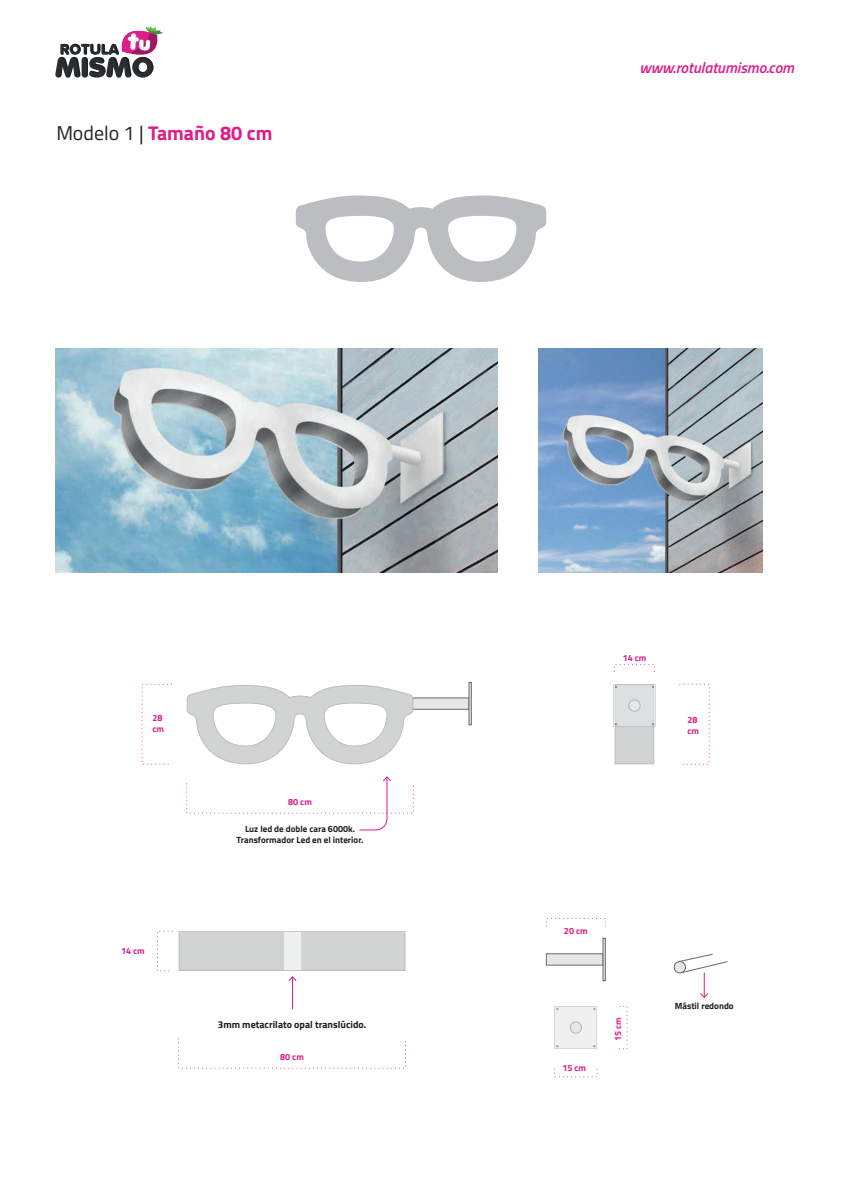
<style>
.page{position:relative;width:842px;height:1191px;background:#fff}
.page>*{position:absolute;margin:0;border:0;box-sizing:border-box;transform-origin:0 0}
.t1{font:700 19.9px "Titillium Web";color:#dd1c88}
.t2{font:italic 600 15.3px "Titillium Web";color:#dd1d88}
.t3{font:700 10px "Titillium Web";color:#231f20}
.t4{font:700 9px/10.8px "Titillium Web";color:#231f20;text-align:center}
.t5{font:700 9px/10.8px "Titillium Web";color:#dd1d88}
.s1{font-weight:400;color:#231f20}
</style>
<div class="page">
<svg style="left:55px;top:26px;width:108px;height:52px"></svg>
<svg style="left:613px;top:684px;width:43px;height:80px;background:#d7d9d9"></svg>
<div style="left:412px;top:697px;width:57px;height:12px;background:#e6e7e9"></div>
<div style="left:469px;top:682px;width:2px;height:43px;background:#e6e7e9;border:1px solid #65696b"></div>
<hr style="left:292px;top:977px;width:1px;height:32px;background:#dd1d88">
<svg style="left:179px;top:931px;width:226px;height:50px"></svg>
<div style="left:546px;top:953px;width:57px;height:12px;background:#e6e7e9;border:1px solid #65696b"></div>
<div style="left:603px;top:938px;width:2px;height:43px;background:#e6e7e9;border:1px solid #65696b"></div>
<svg style="left:554px;top:1006px;width:43px;height:42px"></svg>
<img style="left:539px;top:349px;width:223px;height:223px">
<img style="left:55px;top:349px;width:442px;height:223px">
<svg style="left:186px;top:685px;width:228px;height:79px"></svg>
<svg style="left:295px;top:195px;width:251px;height:87px"></svg>
<div style="left:674px;top:961px;width:11px;height:12px;background:#e6e7e9;border-radius:50%"></div>
<div style="left:674px;top:961px;width:12px;height:12px;border:1px solid #65696b;border-radius:50%"></div>
<svg style="left:678px;top:953px;width:50px;height:45px"></svg>
<svg style="left:359px;top:776px;width:32px;height:55px"></svg>
<h1 class="t1" style="left:56px;top:118px;width:218px"><span class="s1">Modelo 1 |</span> Tamaño 80 cm</h1>
<h2 class="t2" style="left:639px;top:56px;width:156px">www.rotulatumismo.com</h2>
<p class="t5" style="left:153px;top:712px;width:13px">28 cm</p>
<p class="t5" style="left:121px;top:944px;width:25px">14 cm</p>
<p class="t5" style="left:288px;top:795px;width:25px">80 cm</p>
<p class="t4" style="left:236px;top:823px;width:129px">Luz led de doble cara 6000k.<br>Transformador Led en el interior.</p>
<p class="t3" style="left:218px;top:1016px;width:150px">3mm metacrilato opal translúcido.</p>
<p class="t5" style="left:280px;top:1050px;width:25px">80 cm</p>
<p class="t5" style="left:623px;top:652px;width:25px">14 cm</p>
<p class="t5" style="left:687px;top:714px;width:13px">28 cm</p>
<p class="t5" style="left:564px;top:924px;width:25px">20 cm</p>
<p class="t5" style="left:562px;top:1061px;width:25px">15 cm</p>
<p class="t5" style="left:612px;top:1041px;width:25px;rotate:-90deg">15 cm</p>
<p class="t4" style="left:675px;top:999px;width:60px">Mástil redondo</p>
</div>
